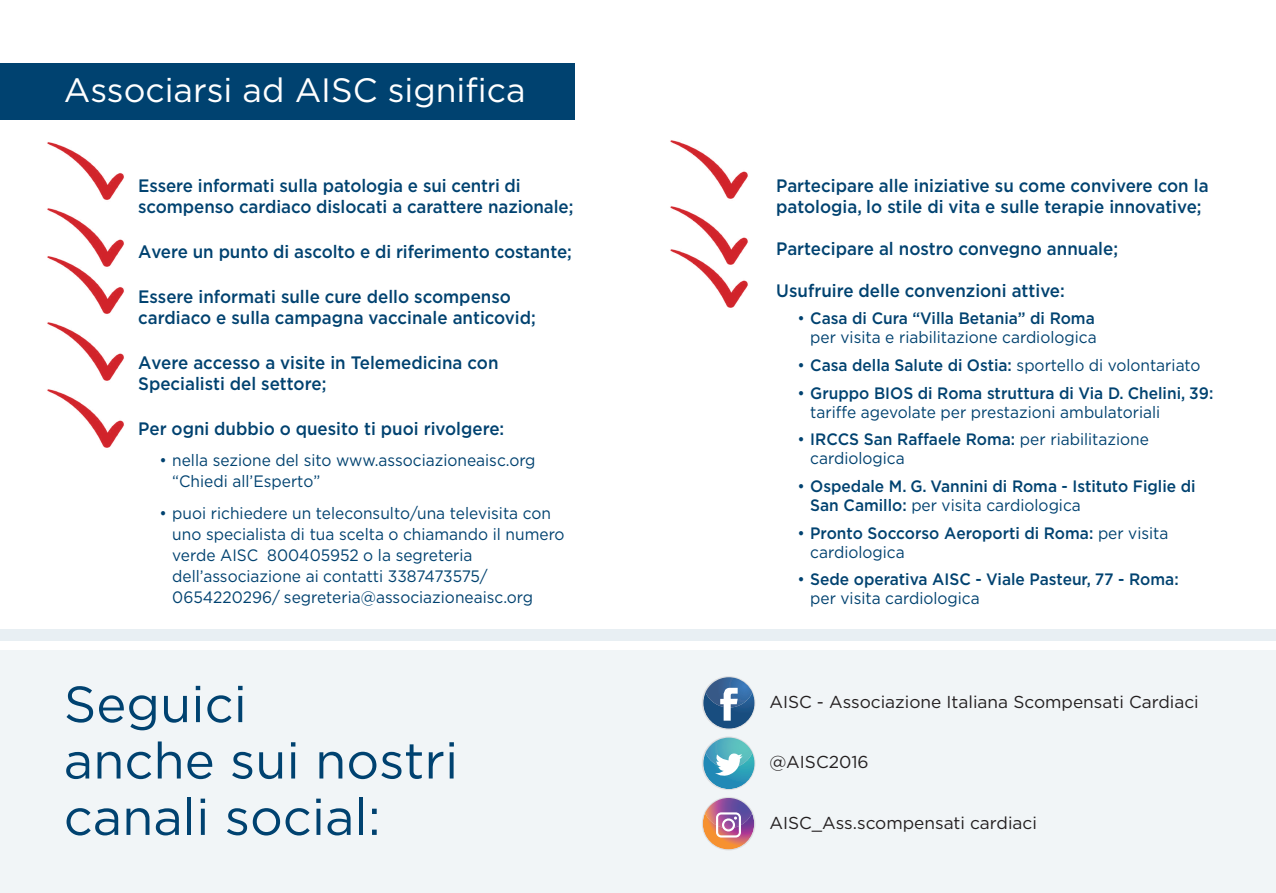
<style>
.page{position:relative;width:1276px;height:893px;background:#fff}
.page>*{position:absolute;margin:0;border:0;box-sizing:border-box;transform-origin:0 0}
.t1{font:50.7px/56.4px "Gotham";color:#004270}
.t2{font:33.75px "Gotham";color:#fff}
.t3{font:500 18px/21px "Gotham";color:#004270;scale:.94 1}
.t4{font:17.25px "Gotham";color:#231f20}
.t5{font:16.5px/21px "Gotham";color:#004270;scale:.94 1}
.t6{font:500 16.5px/19px "Gotham";color:#004270;scale:.94 1}
.s1{font-weight:500}
.s2{font-weight:400}
</style>
<div class="page">
<div style="left:0;top:650px;width:1276px;height:243px;background:#f1f5f7"></div>
<div style="left:0;top:629px;width:1276px;height:12px;background:#e8eff3"></div>
<div style="left:0;top:64px;width:574px;height:56px;background:#004270"></div>
<svg style="left:702px;top:797px;width:53px;height:53px"></svg>
<svg style="left:702px;top:736px;width:53px;height:54px"></svg>
<svg style="left:702px;top:676px;width:53px;height:54px"></svg>
<img style="left:47px;top:142px;width:77px;height:56px">
<img style="left:670px;top:140px;width:78px;height:55px">
<img style="left:670px;top:195px;width:77px;height:44px">
<img style="left:670px;top:239px;width:78px;height:69px">
<img style="left:47px;top:198px;width:77px;height:47px">
<img style="left:47px;top:245px;width:77px;height:67px">
<img style="left:47px;top:389px;width:77px;height:59px">
<img style="left:47px;top:312px;width:77px;height:69px">
<h2 class="t2" style="left:64px;top:69px;width:463px">associarsi ad aisc significa</h2>
<p class="t3" style="left:138px;top:175px;width:464px">Essere informati sulla patologia e sui centri di scompenso cardiaco dislocati a carattere nazionale;</p>
<p class="t3" style="left:138px;top:241px;width:463px">Avere un punto di ascolto e di riferimento costante;</p>
<p class="t3" style="left:138px;top:286px;width:424px">Essere informati sulle cure dello scompenso cardiaco e sulla campagna vaccinale anticovid;</p>
<p class="t3" style="left:138px;top:352px;width:385px">Avere accesso a visite in Telemedicina con<br>Specialisti del settore;</p>
<p class="t3" style="left:138px;top:418px;width:391px">Per ogni dubbio o quesito ti puoi rivolgere:</p>
<p class="t5" style="left:172px;top:450px;width:388px;text-indent:-13px">• nella sezione del sito www.associazioneaisc.org “chiedi all’esperto”</p>
<p class="t5" style="left:172px;top:502px;width:419px;text-indent:-13px">• puoi richiedere un teleconsulto/una televisita con uno specialista di tua scelta o chiamando il numero verde aisc 800405952 o la segreteria dell’associazione ai contatti 3387473575/ 0654220296/ segreteria@associazioneaisc.org</p>
<p class="t3" style="left:776px;top:175px;width:461px">Partecipare alle iniziative su come convivere con la patologia, lo stile di vita e sulle terapie innovative;</p>
<p class="t3" style="left:776px;top:238px;width:365px">Partecipare al nostro convegno annuale;</p>
<p class="t3" style="left:776px;top:280px;width:308px">Usufruire delle convenzioni attive:</p>
<p class="t5" style="left:797px;top:309px;width:320px;line-height:19px;text-align:right">• <span class="s1">Casa di Cura “Villa Betania” di Roma </span>per visita e riabilitazione cardiologica</p>
<p class="t5" style="left:797px;top:354px;width:430px">• <span class="s1">Casa della Salute di Ostia:</span> sportello di volontariato</p>
<p class="t5" style="left:810px;top:383px;width:430px;line-height:19px;text-indent:-13px">• <span class="s1">Gruppo BIOS di Roma struttura di Via D. Chelini, 39: </span>tariffe agevolate per prestazioni ambulatoriali</p>
<p class="t5" style="left:810px;top:429px;width:362px;line-height:19px;text-indent:-13px">• <span class="s1">IRCCS San Raffaele Roma:</span> per riabilitazione cardiologica</p>
<p class="t6" style="left:810px;top:476px;width:411px;text-indent:-13px"><span class="s2">•</span> Ospedale M. G. Vannini di Roma - Istituto Figlie di<br>San Camillo: <span class="s2">per visita cardiologica</span></p>
<p class="t6" style="left:810px;top:523px;width:383px;text-indent:-13px"><span class="s2">•</span> Pronto Soccorso Aeroporti di Roma: <span class="s2">per visita cardiologica</span></p>
<p class="t6" style="left:810px;top:570px;width:393px;text-indent:-13px"><span class="s2">•</span> Sede operativa AISC - Viale Pasteur, 77 - Roma: <span class="s2">per visita cardiologica</span></p>
<h1 class="t1" style="left:64px;top:675px;width:185px">seguici</h1>
<p class="t4" style="left:769px;top:691px;width:431px">aisc - associazione italiana scompensati cardiaci</p>
<h1 class="t1" style="left:64px;top:731px;width:396px">anche sui nostri canali social:</h1>
<p class="t4" style="left:769px;top:751px;width:101px">@aisc2016</p>
<p class="t4" style="left:769px;top:812px;width:269px">aisc_ass.scompensati cardiaci</p>
</div>
